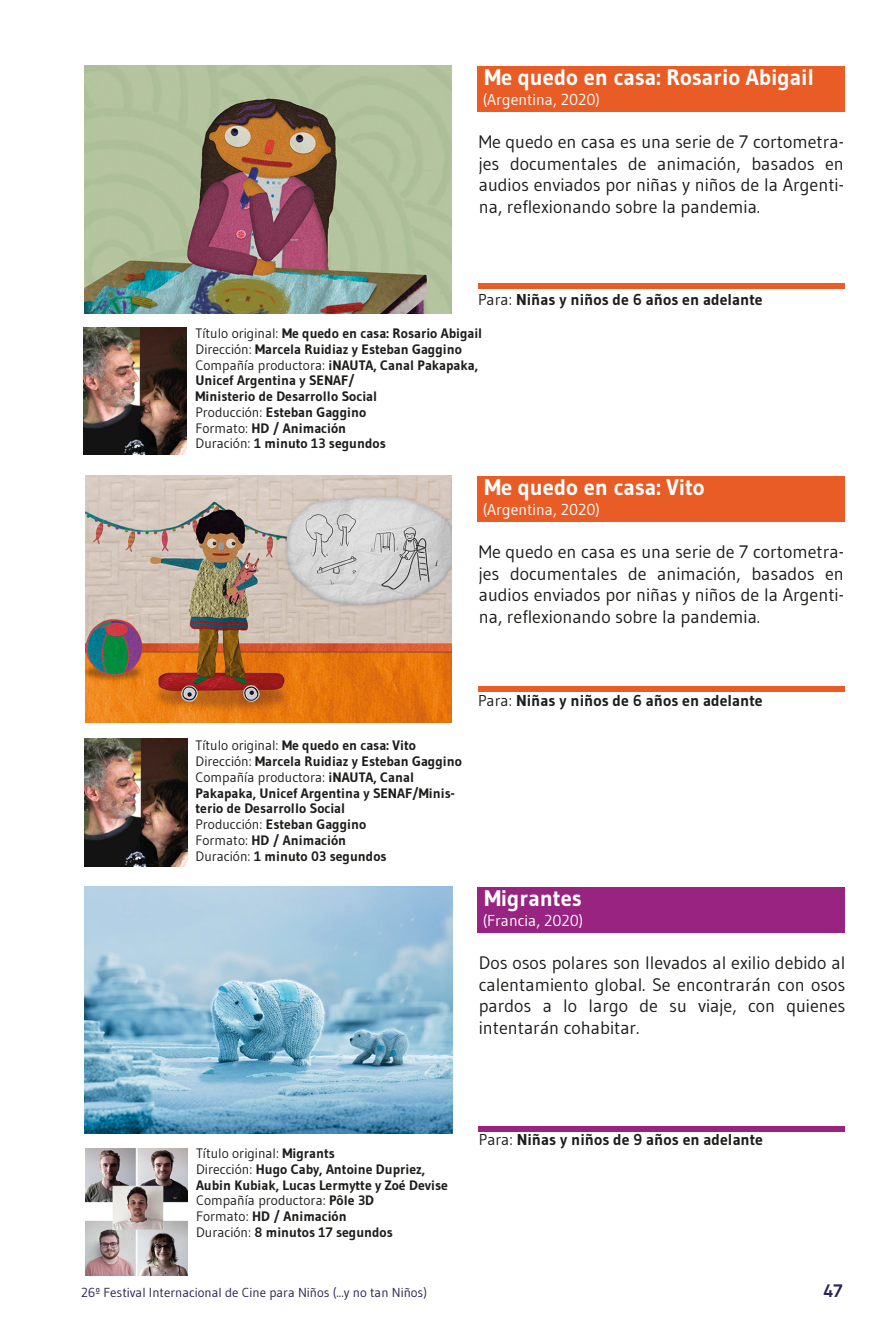
<style>
.page{position:relative;width:893px;height:1340px;background:#fff}
.page>*{position:absolute;margin:0;border:0;box-sizing:border-box;transform-origin:0 0}
.t1{font:700 22.5px "Gudea";color:#fff}
.t2{font:18px/21.6px "Gudea";color:#1d1d1b;text-align:justify}
.t3{font:700 18px "Gudea";color:#2b2354}
.t4{font:700 15.75px "Gudea";color:#1d1d1b}
.t5{font:15.75px "Gudea";color:#fff}
.t6{font:700 13.72px/15.8px "Gudea";color:#1d1d1b}
.t7{font:13.05px "Gudea";color:#2b2354}
.s1{font-weight:400}
</style>
<div class="page">
<div style="left:478px;top:284px;width:367px;height:5px;background:#ea5c25"></div>
<div style="left:478px;top:686px;width:367px;height:5px;background:#ea5c25"></div>
<div style="left:477px;top:66px;width:367px;height:46px;background:#ea5c25"></div>
<div style="left:477px;top:476px;width:367px;height:46px;background:#ea5c25"></div>
<div style="left:477px;top:886px;width:367px;height:46px;background:#982380"></div>
<div style="left:478px;top:1126px;width:367px;height:5px;background:#982380"></div>
<img style="left:84px;top:66px;width:367px;height:247px">
<img style="left:85px;top:475px;width:367px;height:248px">
<img style="left:83px;top:327px;width:103px;height:127px">
<img style="left:85px;top:738px;width:103px;height:128px">
<img style="left:84px;top:886px;width:369px;height:247px">
<img style="left:85px;top:1148px;width:102px;height:127px">
<h1 class="t1" style="left:484px;top:63px;width:331px">Me quedo en casa: Rosario Abigail</h1>
<p class="t5" style="left:483px;top:90px;width:119px">(Argentina, 2020)</p>
<h2 class="t2" style="left:479px;top:131px;width:367px">Me quedo en casa es una serie de 7 cortometra&shy;jes documentales de animación, basados en audios enviados por niñas y niños de la Argenti&shy;na, reflexionando sobre la pandemia.</h2>
<p class="t4" style="left:478px;top:289px;width:286px"><span class="s1">Para:</span> Niñas y niños de 6 años en adelante</p>
<p class="t6" style="left:196px;top:325px;width:288px"><span class="s1">Título original:</span> Me quedo en casa: Rosario Abigail <span class="s1">Dirección:</span> Marcela Ruidiaz y Esteban Gaggino <span class="s1">Compañía productora:</span> iNAUTA, Canal Pakapaka, Unicef Argentina y SENAF/<br>Ministerio de Desarrollo Social<br><span class="s1">Producción:</span> Esteban Gaggino<br><span class="s1">Formato:</span> HD / Animación<br><span class="s1">Duración:</span> 1 minuto 13 segundos</p>
<h1 class="t1" style="left:484px;top:473px;width:222px">Me quedo en casa: Vito</h1>
<p class="t5" style="left:483px;top:499px;width:119px">(Argentina, 2020)</p>
<h2 class="t2" style="left:479px;top:541px;width:367px">Me quedo en casa es una serie de 7 cortometra&shy;jes documentales de animación, basados en audios enviados por niñas y niños de la Argenti&shy;na, reflexionando sobre la pandemia.</h2>
<p class="t6" style="left:196px;top:737px;width:268px"><span class="s1">Título original:</span> Me quedo en casa: Vito <span class="s1">Dirección:</span> Marcela Ruidiaz y Esteban Gaggino <span class="s1">Compañía productora:</span> iNAUTA, Canal Pakapaka, Unicef Argentina y SENAF/Minis&shy;terio de Desarrollo Social<br><span class="s1">Producción:</span> Esteban Gaggino<br><span class="s1">Formato:</span> HD / Animación<br><span class="s1">Duración:</span> 1 minuto 03 segundos</p>
<p class="t4" style="left:478px;top:690px;width:286px"><span class="s1">Para:</span> Niñas y niños de 6 años en adelante</p>
<h1 class="t1" style="left:484px;top:884px;width:99px">Migrantes</h1>
<p class="t5" style="left:483px;top:910px;width:102px">(Francia, 2020)</p>
<h2 class="t2" style="left:479px;top:951px;width:368px">Dos osos polares son llevados al exilio debido al calentamiento global. Se encontrarán con osos pardos a lo largo de su viaje, con quienes intentarán cohabitar.</h2>
<p class="t6" style="left:196px;top:1145px;width:253px"><span class="s1">Título original:</span> Migrants<br><span class="s1">Dirección:</span> Hugo Caby, Antoine Dupriez,<br>Aubin Kubiak, Lucas Lermytte y Zoé Devise<br><span class="s1">Compañía productora:</span> Pôle 3D<br><span class="s1">Formato:</span> HD / Animación<br><span class="s1">Duración:</span> 8 minutos 17 segundos</p>
<p class="t4" style="left:479px;top:1130px;width:286px"><span class="s1">Para:</span> Niñas y niños de 9 años en adelante</p>
<p class="t7" style="left:81px;top:1284px;width:347px">26º Festival Internacional de Cine para Niños (...y no tan Niños)</p>
<h2 class="t3" style="left:824px;top:1279px;width:20px">47</h2>
</div>
